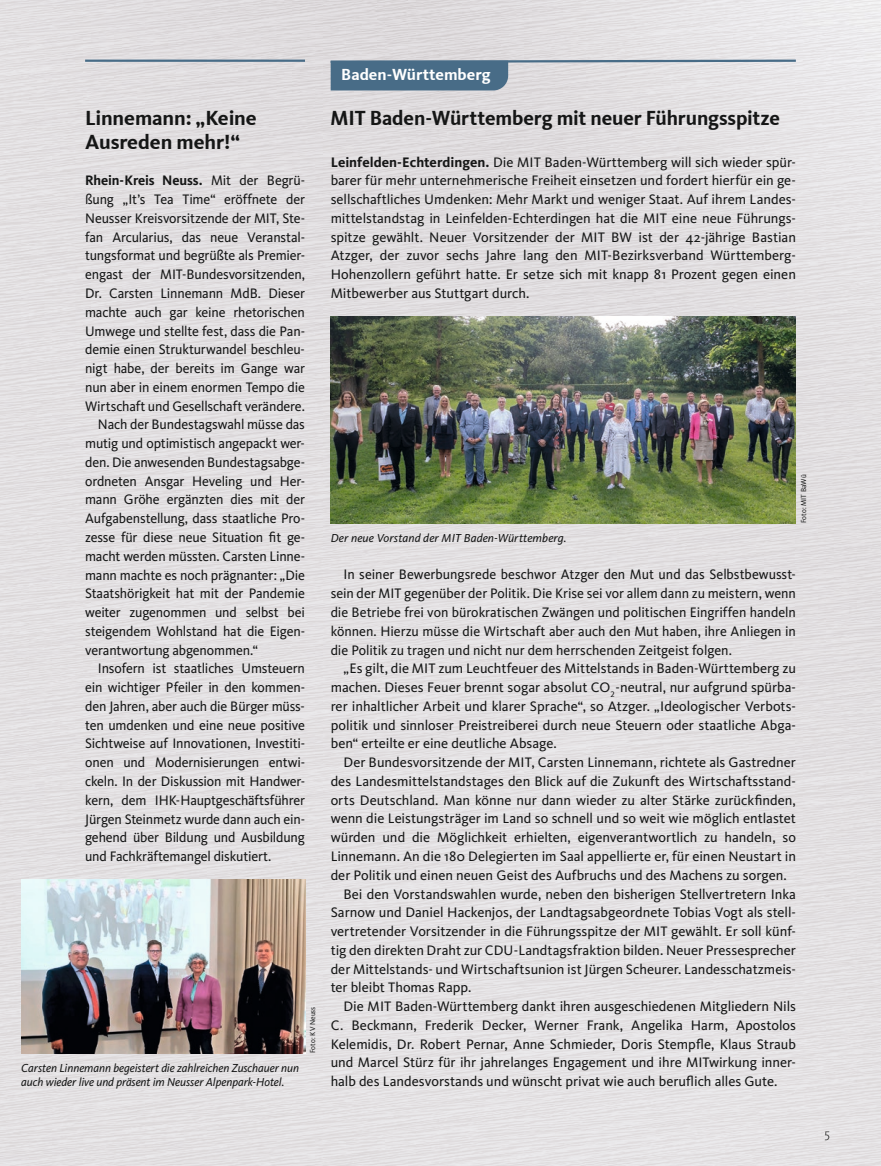
<style>
.page{position:relative;width:881px;height:1166px;background:#fff}
.page>*{position:absolute;margin:0;border:0;box-sizing:border-box;transform-origin:0 0}
.t1{font:700 21px/24px "CDU Kievit Tab";letter-spacing:-.005em;color:#151616}
.t2{font:700 16.5px "CDU Kievit Tab";color:#fff}
.t3{font:14.25px/18.8px "CDU Kievit";letter-spacing:-.005em;color:#151616;text-align:justify}
.t4{font:700 14.25px "CDU Kievit";letter-spacing:-.01em;color:#151616}
.t5{font:italic 12px/14.4px "CDU Kievit";letter-spacing:-.005em;color:#151616}
.t6{font:7.5px "CDU Kievit Tab";letter-spacing:.015em;color:#151616;scale:.95 1}
.s1{font-weight:400}
.s2{font-weight:700}
</style>
<div class="page">
<img style="left:0;top:0;width:880px;height:1165px">
<svg style="left:824px;top:1130px;width:5px;height:9px"></svg>
<hr style="left:85px;top:60px;width:220px;height:2px;background:#486c87">
<svg style="left:328px;top:58px;width:469px;height:32px;background:#a6b2be"></svg>
<img style="left:21px;top:879px;width:284px;height:173px">
<img style="left:330px;top:317px;width:465px;height:206px">
<h1 class="t1" style="left:85px;top:106px;width:173px">Linnemann: „Keine<br>Ausreden mehr!“</h1>
<p class="t4" style="left:85px;top:172px;width:221px">Rhein-Kreis Neuss. <span class="s1">Mit der Begrü-</span></p>
<p class="t3" style="left:85px;top:190px;width:221px">ßung „It’s Tea Time“ eröffnete der</p>
<p class="t3" style="left:85px;top:209px;width:221px">Neusser Kreisvorsitzende der MIT, Ste-</p>
<p class="t3" style="left:85px;top:228px;width:221px">fan Arcularius, das neue Veranstal-</p>
<p class="t3" style="left:85px;top:246px;width:221px">tungsformat und begrüßte als Premier-</p>
<p class="t3" style="left:85px;top:265px;width:221px">engast der MIT-Bundesvorsitzenden,</p>
<p class="t3" style="left:85px;top:284px;width:221px">Dr. Carsten Linnemann MdB. Dieser</p>
<p class="t3" style="left:85px;top:303px;width:221px">machte auch gar keine rhetorischen</p>
<p class="t3" style="left:85px;top:321px;width:221px">Umwege und stellte fest, dass die Pan-</p>
<p class="t3" style="left:85px;top:340px;width:221px">demie einen Strukturwandel beschleu-</p>
<p class="t3" style="left:85px;top:359px;width:221px">nigt habe, der bereits im Gange war</p>
<p class="t3" style="left:85px;top:378px;width:221px">nun aber in einem enormen Tempo die</p>
<p class="t3" style="left:85px;top:396px;width:221px">Wirtschaft und Gesellschaft verändere.</p>
<p class="t3" style="left:98px;top:415px;width:208px">Nach der Bundestagswahl müsse das</p>
<p class="t3" style="left:85px;top:434px;width:221px">mutig und optimistisch angepackt wer-</p>
<p class="t3" style="left:85px;top:453px;width:221px">den. Die anwesenden Bundestagsabge-</p>
<p class="t3" style="left:85px;top:471px;width:221px">ordneten Ansgar Heveling und Her-</p>
<p class="t3" style="left:85px;top:490px;width:221px">mann Gröhe ergänzten dies mit der</p>
<p class="t3" style="left:85px;top:509px;width:221px">Aufgabenstellung, dass staatliche Pro-</p>
<p class="t3" style="left:85px;top:528px;width:221px">zesse für diese neue Situation fit ge-</p>
<p class="t3" style="left:85px;top:546px;width:221px">macht werden müssten. Carsten Linne-</p>
<p class="t3" style="left:85px;top:565px;width:221px">mann machte es noch prägnanter: „Die</p>
<p class="t3" style="left:85px;top:584px;width:221px">Staatshörigkeit hat mit der Pandemie</p>
<p class="t3" style="left:85px;top:603px;width:221px">weiter zugenommen und selbst bei</p>
<p class="t3" style="left:85px;top:621px;width:221px">steigendem Wohlstand hat die Eigen-</p>
<p class="t3" style="left:85px;top:640px;width:174px">verantwortung abgenommen.“</p>
<p class="t3" style="left:98px;top:659px;width:208px">Insofern ist staatliches Umsteuern</p>
<p class="t3" style="left:85px;top:678px;width:221px">ein wichtiger Pfeiler in den kommen-</p>
<p class="t3" style="left:85px;top:696px;width:221px">den Jahren, aber auch die Bürger müss-</p>
<p class="t3" style="left:85px;top:715px;width:221px">ten umdenken und eine neue positive</p>
<p class="t3" style="left:85px;top:734px;width:221px">Sichtweise auf Innovationen, Investiti-</p>
<p class="t3" style="left:85px;top:753px;width:221px">onen und Modernisierungen entwi-</p>
<p class="t3" style="left:85px;top:771px;width:221px">ckeln. In der Diskussion mit Handwer-</p>
<p class="t3" style="left:85px;top:790px;width:221px">kern, dem IHK-Hauptgeschäftsführer</p>
<p class="t3" style="left:85px;top:809px;width:221px">Jürgen Steinmetz wurde dann auch ein-</p>
<p class="t3" style="left:85px;top:828px;width:221px">gehend über Bildung und Ausbildung</p>
<p class="t3" style="left:85px;top:846px;width:188px">und Fachkräftemangel diskutiert.</p>
<p class="t5" style="left:21px;top:1060px;width:279px">Carsten Linnemann begeistert die zahlreichen Zuschauer nun auch wieder live und präsent im Neusser Alpenpark-Hotel.</p>
<p class="t6" style="left:308px;top:1052px;width:50px;rotate:-90deg">Foto: KV Neuss</p>
<p class="t2" style="left:341px;top:64px;width:151px">Baden-Württemberg</p>
<h1 class="t1" style="left:330px;top:106px;width:451px">MIT Baden-Württemberg mit neuer Führungsspitze</h1>
<p class="t3" style="left:330px;top:153px;width:466px"><span class="s2">Leinfelden-Echterdingen.</span> Die MIT Baden-Württemberg will sich wieder spür&shy;barer für mehr unternehmerische Freiheit einsetzen und fordert hierfür ein ge&shy;sellschaftliches Umdenken: Mehr Markt und weniger Staat. Auf ihrem Landes&shy;mittelstandstag in Leinfelden-Echterdingen hat die MIT eine neue Führungs&shy;spitze gewählt. Neuer Vorsitzender der MIT BW ist der 42-jährige Bastian Atzger, der zuvor sechs Jahre lang den MIT-Bezirksverband Württemberg-Hohenzollern geführt hatte. Er setze sich mit knapp 81 Prozent gegen einen Mitbewerber aus Stuttgart durch.</p>
<p class="t5" style="left:330px;top:530px;width:237px">Der neue Vorstand der MIT Baden-Württemberg.</p>
<p class="t6" style="left:799px;top:523px;width:53px;rotate:-90deg">Foto: MIT BaWü</p>
<p class="t3" style="left:330px;top:565px;width:466px;text-indent:13px">In seiner Bewerbungsrede beschwor Atzger den Mut und das Selbstbewusst&shy;sein der MIT gegenüber der Politik. Die Krise sei vor allem dann zu meistern, wenn die Betriebe frei von bürokratischen Zwängen und politischen Eingriffen handeln können. Hierzu müsse die Wirtschaft aber auch den Mut haben, ihre Anliegen in die Politik zu tragen und nicht nur dem herrschenden Zeitgeist folgen.</p>
<p class="t3" style="left:330px;top:659px;width:466px;text-indent:13px">„Es gilt, die MIT zum Leuchtfeuer des Mittelstands in Baden-Württemberg zu machen. Dieses Feuer brennt sogar absolut CO<sub>2</sub>-neutral, nur aufgrund spürba&shy;rer inhaltlicher Arbeit und klarer Sprache“, so Atzger. „Ideologischer Verbots&shy;politik und sinnloser Preistreiberei durch neue Steuern oder staatliche Abga&shy;ben“ erteilte er eine deutliche Absage.</p>
<p class="t3" style="left:343px;top:753px;width:454px">Der Bundesvorsitzende der MIT, Carsten Linnemann, richtete als Gastredner</p>
<p class="t3" style="left:330px;top:771px;width:466px">des Landesmittelstandstages den Blick auf die Zukunft des Wirtschaftsstand-</p>
<p class="t3" style="left:330px;top:790px;width:466px">orts Deutschland. Man könne nur dann wieder zu alter Stärke zurückfinden,</p>
<p class="t3" style="left:330px;top:809px;width:466px">wenn die Leistungsträger im Land so schnell und so weit wie möglich entlastet</p>
<p class="t3" style="left:330px;top:828px;width:466px">würden und die Möglichkeit erhielten, eigenverantwortlich zu handeln, so</p>
<p class="t3" style="left:330px;top:846px;width:466px">Linnemann. An die 180 Delegierten im Saal appellierte er, für einen Neustart in</p>
<p class="t3" style="left:330px;top:865px;width:457px">der Politik und einen neuen Geist des Aufbruchs und des Machens zu sorgen.</p>
<p class="t3" style="left:343px;top:884px;width:454px">Bei den Vorstandswahlen wurde, neben den bisherigen Stellvertretern Inka</p>
<p class="t3" style="left:330px;top:903px;width:466px">Sarnow und Daniel Hackenjos, der Landtagsabgeordnete Tobias Vogt als stell-</p>
<p class="t3" style="left:330px;top:921px;width:466px">vertretender Vorsitzender in die Führungsspitze der MIT gewählt. Er soll künf-</p>
<p class="t3" style="left:330px;top:940px;width:466px">tig den direkten Draht zur CDU-Landtagsfraktion bilden. Neuer Pressesprecher</p>
<p class="t3" style="left:330px;top:959px;width:466px">der Mittelstands- und Wirtschaftsunion ist Jürgen Scheurer. Landesschatzmeis-</p>
<p class="t3" style="left:330px;top:978px;width:142px">ter bleibt Thomas Rapp.</p>
<p class="t3" style="left:343px;top:996px;width:454px">Die MIT Baden-Württemberg dankt ihren ausgeschiedenen Mitgliedern Nils</p>
<p class="t3" style="left:330px;top:1015px;width:466px">C. Beckmann, Frederik Decker, Werner Frank, Angelika Harm, Apostolos</p>
<p class="t3" style="left:330px;top:1034px;width:466px">Kelemidis, Dr. Robert Pernar, Anne Schmieder, Doris Stempfle, Klaus Straub</p>
<p class="t3" style="left:330px;top:1053px;width:466px">und Marcel Stürz für ihr jahrelanges Engagement und ihre MITwirkung inner-</p>
<p class="t3" style="left:330px;top:1071px;width:448px">halb des Landesvorstands und wünscht privat wie auch beruflich alles Gute.</p>
</div>
